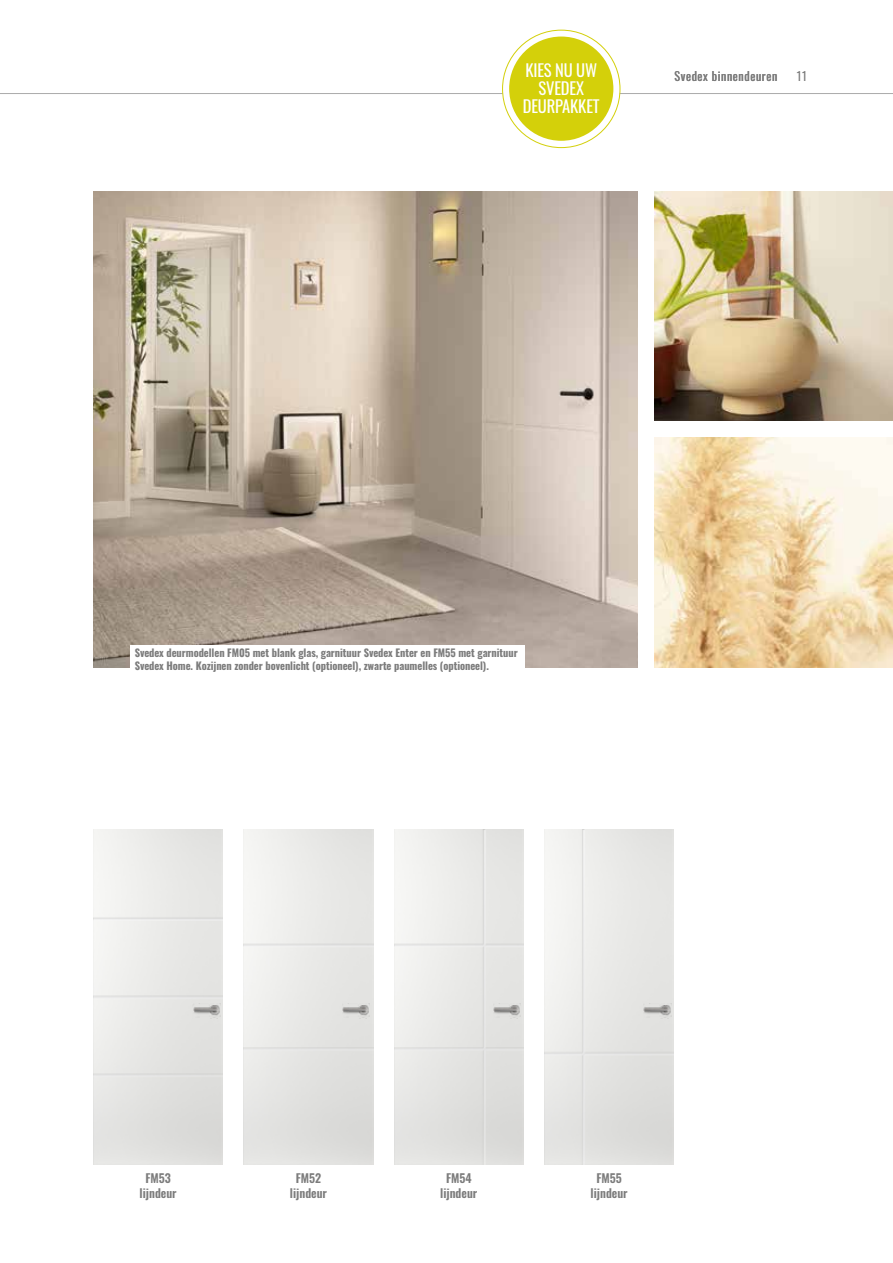
<style>
.page{position:relative;width:893px;height:1263px;background:#fff}
.page>*{position:absolute;margin:0;border:0;box-sizing:border-box;transform-origin:0 0}
.t1{font:16.5px/18px "Oswald";letter-spacing:-.01em;color:#fff;text-align:center}
.t2{font:600 12px/15px "Oswald";color:#7c7c7c;text-align:center}
.t3{font:12px "Oswald";letter-spacing:.05em;color:#7c7c7c}
.t4{font:700 10.5px/12.6px "Oswald";letter-spacing:-.005em;color:#7c7c7c}
</style>
<div class="page">
<img style="left:94px;top:191px;width:544px;height:477px">
<img style="left:655px;top:191px;width:238px;height:230px">
<img style="left:655px;top:438px;width:238px;height:230px">
<img style="left:394px;top:829px;width:129px;height:335px">
<img style="left:544px;top:829px;width:130px;height:335px">
<div style="left:130px;top:645px;width:395px;height:31px;background:#fff"></div>
<img style="left:193px;top:1003px;width:27px;height:15px">
<img style="left:342px;top:1003px;width:28px;height:15px">
<img style="left:493px;top:1003px;width:28px;height:15px">
<img style="left:643px;top:1003px;width:28px;height:15px">
<svg style="left:0;top:93px;width:893px;height:44px"></svg>
<svg style="left:503px;top:30px;width:117px;height:118px"></svg>
<div style="left:509px;top:37px;width:104px;height:104px;background:#d4d00a;border-radius:50%"></div>
<h1 class="t1" style="left:523px;top:60px;width:78px">KIES NU UW<br>SVEDEX<br>DEURPAKKET</h1>
<p class="t3" style="left:675px;top:65px;width:104px">Svedex binnendeuren</p>
<p class="t3" style="left:797px;top:65px;width:12px">11</p>
<p class="t4" style="left:135px;top:647px;width:385px">Svedex deurmodellen FM05 met blank glas, garnituur Svedex Enter en FM55 met garnituur<br>Svedex Home. Kozijnen zonder bovenlicht (optioneel), zwarte paumelles (optioneel).</p>
<p class="t2" style="left:140px;top:1171px;width:39px">FM53 lijndeur</p>
<p class="t2" style="left:290px;top:1171px;width:39px">FM52 lijndeur</p>
<p class="t2" style="left:440px;top:1171px;width:39px">FM54 lijndeur</p>
<p class="t2" style="left:591px;top:1171px;width:39px">FM55 lijndeur</p>
</div>
